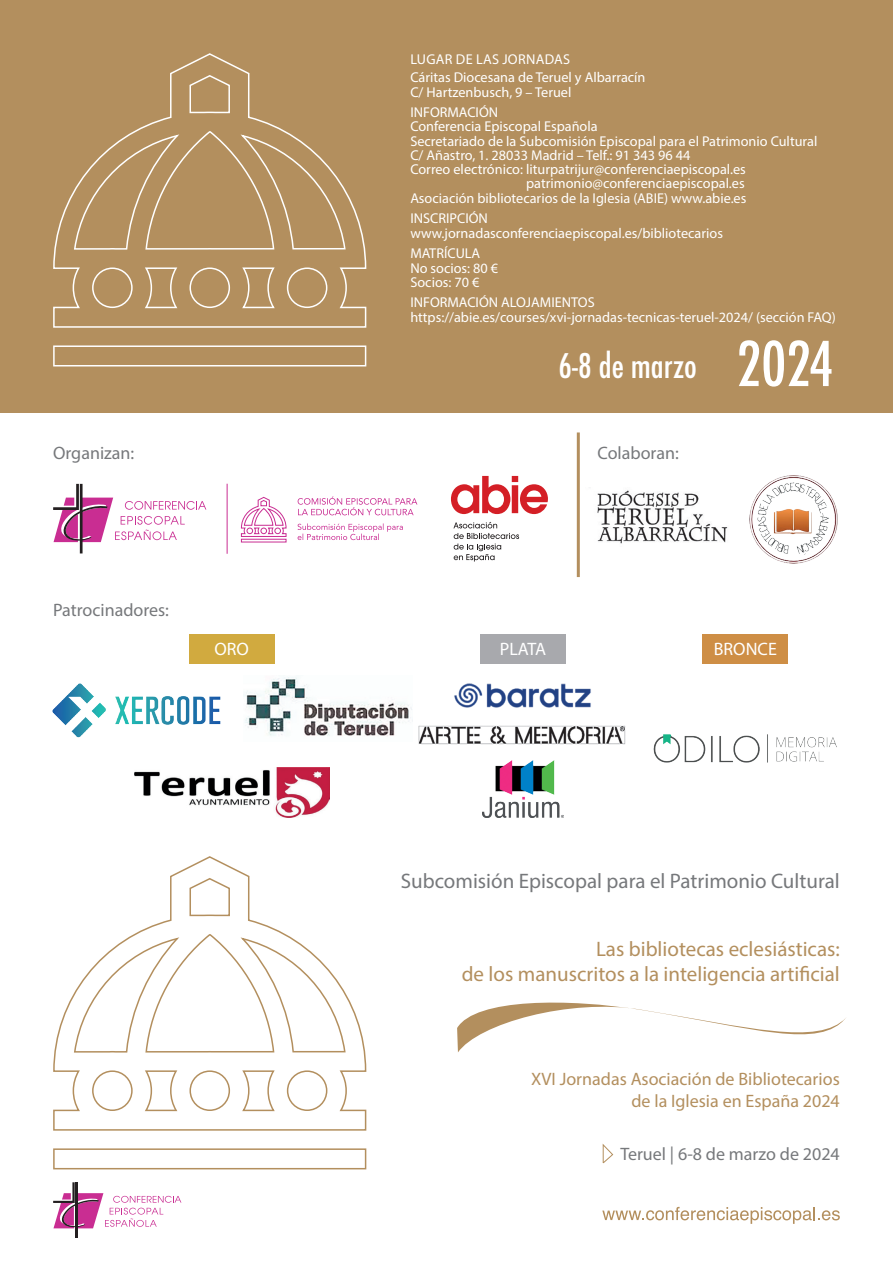
<style>
.page{position:relative;width:893px;height:1263px;background:#fff}
.page>*{position:absolute;margin:0;border:0;box-sizing:border-box;transform-origin:0 0}
.t1{font:500 condensed 33px "Futura";color:#fff}
.t2{font:21px/25.2px "Myriad Pro";color:#b38f5e;text-align:right}
.t3{font:21px "Myriad Pro";color:#76787b}
.t4{font:18px/21.6px "Myriad Pro";color:#b38f5e;text-align:right}
.t5{font:18px "Myriad Pro";color:#76787b}
.t6{font:18px "Myriad Pro";color:#fff}
.t7{font:14.25px/14.2px "Myriad Pro";color:#fff}
.s1{font-size:60px}
</style>
<div class="page">
<div style="left:0;top:0;width:893px;height:412px;background:#b38f5e"></div>
<svg style="left:602px;top:1207px;width:238px;height:17px"></svg>
<svg style="left:602px;top:1143px;width:12px;height:21px"></svg>
<hr style="left:75px;top:1182px;width:3px;height:55px;background:#231f20">
<svg style="left:53px;top:1182px;width:128px;height:46px"></svg>
<svg style="left:457px;top:1002px;width:389px;height:50px"></svg>
<svg style="left:53px;top:856px;width:314px;height:314px"></svg>
<svg style="left:53px;top:53px;width:314px;height:314px"></svg>
<svg style="left:226px;top:483px;width:61px;height:71px"></svg>
<hr style="left:80px;top:484px;width:3px;height:69px;background:#231f20">
<svg style="left:53px;top:484px;width:153px;height:58px"></svg>
<svg style="left:298px;top:523px;width:105px;height:17px"></svg>
<svg style="left:298px;top:496px;width:119px;height:19px"></svg>
<svg style="left:451px;top:476px;width:97px;height:38px"></svg>
<svg style="left:453px;top:522px;width:66px;height:39px"></svg>
<hr style="left:577px;top:432px;width:3px;height:145px;background:#b38f5e">
<img style="left:597px;top:490px;width:131px;height:54px">
<img style="left:749px;top:475px;width:89px;height:89px">
<div style="left:189px;top:634px;width:85px;height:30px;background:#d1aa3f"></div>
<img style="left:52px;top:683px;width:169px;height:55px">
<img style="left:244px;top:677px;width:168px;height:59px">
<img style="left:134px;top:767px;width:195px;height:51px">
<div style="left:480px;top:634px;width:86px;height:30px;background:#a8a9ad"></div>
<img style="left:454px;top:683px;width:137px;height:25px">
<img style="left:418px;top:725px;width:208px;height:20px">
<div style="left:703px;top:634px;width:85px;height:30px;background:#ce8e45"></div>
<img style="left:653px;top:734px;width:184px;height:29px">
<img style="left:483px;top:760px;width:80px;height:58px">
<p class="t7" style="left:410px;top:50px;width:237px;line-height:18.5px">LUGAR DE LAS JORNADAS<br>Cáritas Diocesana de Teruel y Albarracín</p>
<p class="t7" style="left:410px;top:81px;width:163px;line-height:20.7px">C/ Hartzenbusch, 9 – Teruel<br>INFORMACIÓN</p>
<p class="t7" style="left:410px;top:119px;width:189px">Conferencia Episcopal Española</p>
<p class="t7" style="left:410px;top:134px;width:409px">Secretariado de la Subcomisión Episcopal para el Patrimonio Cultural</p>
<p class="t7" style="left:410px;top:148px;width:281px">C/ Añastro, 1. 28033 Madrid – Telf.: 91 343 96 44</p>
<p class="t7" style="left:410px;top:162px;width:337px">Correo electrónico: liturpatrijur@conferenciaepiscopal.es</p>
<p class="t7" style="left:526px;top:176px;width:220px">patrimonio@conferenciaepiscopal.es</p>
<p class="t7" style="left:410px;top:191px;width:338px">Asociación bibliotecarios de la Iglesia (ABIE) www.abie.es</p>
<p class="t7" style="left:410px;top:211px;width:314px">INSCRIPCIÓN www.jornadasconferenciaepiscopal.es/bibliotecarios</p>
<p class="t7" style="left:410px;top:246px;width:89px">MATRÍCULA<br>No socios: 80 €<br>Socios: 70 €</p>
<p class="t7" style="left:410px;top:295px;width:427px">INFORMACIÓN ALOJAMIENTOS https://abie.es/courses/xvi-jornadas-tecnicas-teruel-2024/ (sección FAQ)</p>
<h1 class="t1" style="left:559px;top:344px;width:276px">6-8 de marzo <span class="s1">2024</span></h1>
<p class="t5" style="left:53px;top:442px;width:83px">Organizan:</p>
<p class="t5" style="left:597px;top:442px;width:83px">Colaboran:</p>
<p class="t5" style="left:53px;top:599px;width:117px">Patrocinadores:</p>
<p class="t6" style="left:214px;top:638px;width:36px">ORO</p>
<p class="t6" style="left:500px;top:638px;width:48px">PLATA</p>
<p class="t6" style="left:714px;top:638px;width:65px">BRONCE</p>
<h2 class="t3" style="left:401px;top:867px;width:440px">Subcomisión Episcopal para el Patrimonio Cultural</h2>
<h2 class="t2" style="left:462px;top:935px;width:379px">Las bibliotecas eclesiásticas:<br>de los manuscritos a la inteligencia artificial</h2>
<p class="t4" style="left:531px;top:1068px;width:310px">XVI Jornadas Asociación de Bibliotecarios de la Iglesia en España 2024</p>
<p class="t5" style="left:620px;top:1143px;width:221px">Teruel | 6-8 de marzo de 2024</p>
</div>
